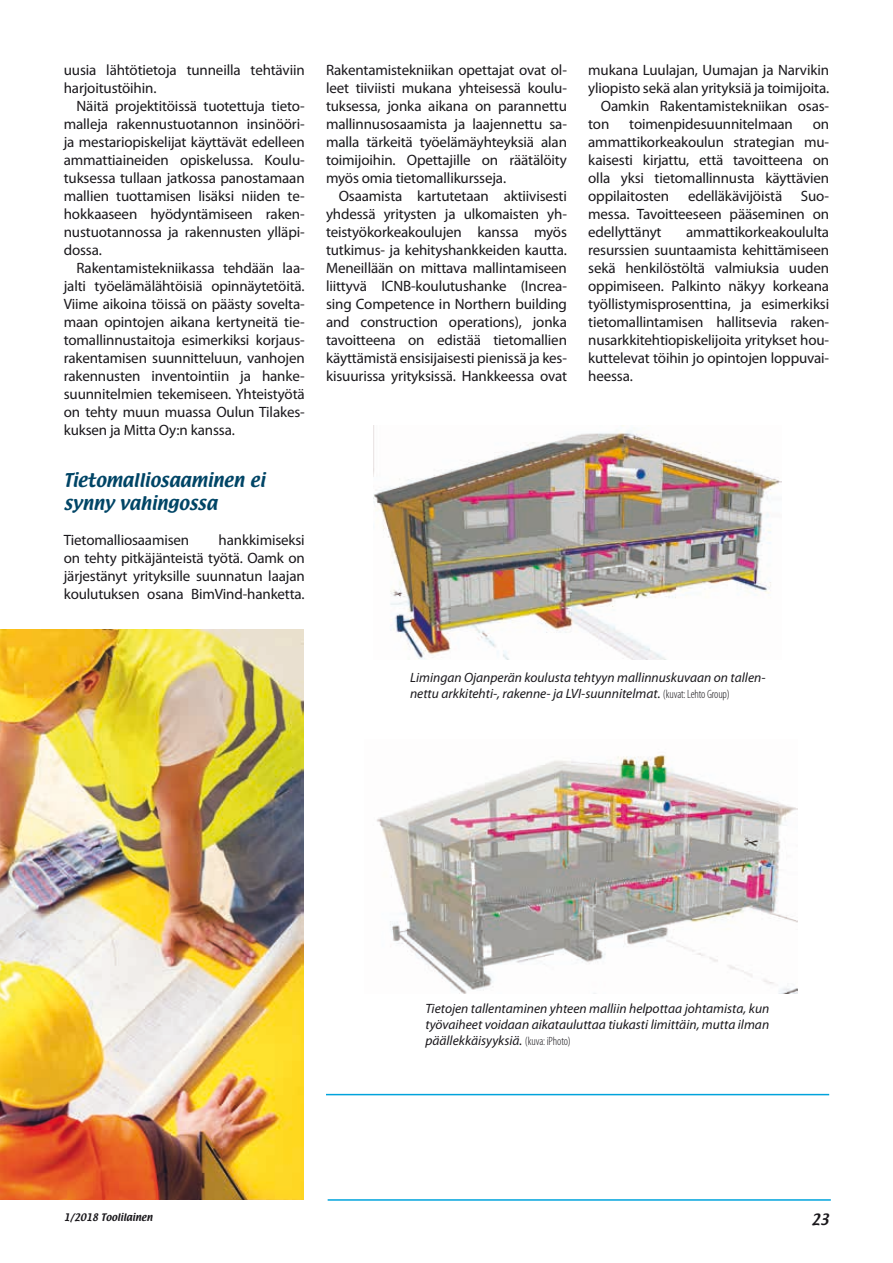
<style>
.page{position:relative;width:893px;height:1263px;background:#fff}
.page>*{position:absolute;margin:0;border:0;box-sizing:border-box;transform-origin:0 0}
.t1{font:16.5px/22.5px "Textile";color:#004566}
.t2{font:15px/18px "Myriad Pro";letter-spacing:-.01em;color:#1a181c;text-align:justify}
.t3{font:italic 13.5px/15.9px "Myriad Pro";color:#1a181c}
.t4{font:13.5px "Textile";color:#1a181c}
.t5{font:9px "Textile";color:#1a181c}
.s1{font-weight:300;font-style:normal;font-stretch:condensed;font-size:12px}
</style>
<div class="page">
<img style="left:373px;top:425px;width:409px;height:234px">
<img style="left:376px;top:755px;width:421px;height:238px">
<img style="left:0;top:629px;width:303px;height:570px">
<hr style="left:326px;top:1094px;width:503px;height:1px;background:#00a3dc">
<hr style="left:328px;top:1199px;width:503px;height:2px;background:#00a3dc">
<p class="t2" style="left:64px;top:61px;width:242px">uusia lähtötietoja tunneilla tehtäviin harjoitustöihin.</p>
<p class="t2" style="left:64px;top:97px;width:242px;text-indent:13px">Näitä projektitöissä tuotettuja tieto&shy;malleja rakennustuotannon insinööri&shy;ja mestariopiskelijat käyttävät edelleen ammattiaineiden opiskelussa. Koulu&shy;tuksessa tullaan jatkossa panostamaan mallien tuottamisen lisäksi niiden te&shy;hokkaaseen hyödyntämiseen raken&shy;nustuotannossa ja rakennusten ylläpi&shy;dossa.</p>
<p class="t2" style="left:64px;top:259px;width:242px;text-indent:13px">Rakentamistekniikassa tehdään laa&shy;jalti työelämälähtöisiä opinnäytetöitä.<br>Viime aikoina töissä on päästy sovelta&shy;maan opintojen aikana kertyneitä tie&shy;tomallinnustaitoja esimerkiksi korjaus&shy;rakentamisen suunnitteluun, vanhojen rakennusten inventointiin ja hanke&shy;suunnitelmien tekemiseen. Yhteistyötä on tehty muun muassa Oulun Tilakes&shy;kuksen ja Mitta Oy:n kanssa.</p>
<p class="t1" style="left:64px;top:470px;width:203px">Tietomalliosaaminen ei synny vahingossa</p>
<p class="t2" style="left:64px;top:531px;width:127px">Tietomalliosaamisen</p>
<p class="t2" style="left:64px;top:531px;width:242px;text-indent:155px">hankkimiseksi on tehty pitkäjänteistä työtä. Oamk on järjestänyt yrityksille suunnatun laajan koulutuksen osana BimVind-hanketta.</p>
<p class="t2" style="left:326px;top:61px;width:242px">Rakentamistekniikan opettajat ovat ol&shy;leet tiiviisti mukana yhteisessä koulu&shy;tuksessa, jonka aikana on parannettu mallinnusosaamista ja laajennettu sa&shy;malla tärkeitä työelämäyhteyksiä alan toimijoihin. Opettajille on räätälöity myös omia tietomallikursseja.</p>
<p class="t2" style="left:326px;top:187px;width:242px;text-indent:13px">Osaamista kartutetaan aktiivisesti yhdessä yritysten ja ulkomaisten yh&shy;teistyökorkeakoulujen kanssa myös tutkimus- ja kehityshankkeiden kautta.<br>Meneillään on mittava mallintamiseen liittyvä ICNB-koulutushanke (Increa&shy;sing Competence in Northern building and construction operations), jonka tavoitteena on edistää tietomallien käyttämistä ensisijaisesti pienissä ja kes&shy;kisuurissa yrityksissä. Hankkeessa ovat</p>
<p class="t2" style="left:588px;top:61px;width:242px">mukana Luulajan, Uumajan ja Narvikin</p>
<p class="t2" style="left:588px;top:79px;width:242px">yliopisto sekä alan yrityksiä ja toimijoita.</p>
<p class="t2" style="left:601px;top:97px;width:230px">Oamkin Rakentamistekniikan osas-</p>
<p class="t2" style="left:588px;top:115px;width:23px">ton</p>
<p class="t2" style="left:629px;top:115px;width:165px">toimenpidesuunnitelmaan</p>
<p class="t2" style="left:588px;top:115px;width:242px;text-indent:225px">on ammattikorkeakoulun strategian mu&shy;kaisesti kirjattu, että tavoitteena on olla yksi tietomallinnusta käyttävien oppilaitosten edelläkävijöistä Suo&shy;messa. Tavoitteeseen pääseminen on edellyttänyt</p>
<p class="t2" style="left:588px;top:223px;width:242px;text-indent:98px">ammattikorkeakoululta resurssien suuntaamista kehittämiseen sekä henkilöstöltä valmiuksia uuden oppimiseen. Palkinto näkyy korkeana työllistymisprosenttina, ja esimerkiksi tietomallintamisen hallitsevia raken&shy;nusarkkitehtiopiskelijoita yritykset hou&shy;kuttelevat töihin jo opintojen loppuvai&shy;heessa.</p>
<p class="t3" style="left:410px;top:670px;width:357px">Limingan Ojanperän koulusta tehtyyn mallinnuskuvaan on tallen&shy;nettu arkkitehti-, rakenne- ja LVI-suunnitelmat. <span class="s1">(kuvat: Lehto Group)</span></p>
<p class="t3" style="left:425px;top:1001px;width:346px;text-align:justify">Tietojen tallentaminen yhteen malliin helpottaa johtamista, kun työvaiheet voidaan aikatauluttaa tiukasti limittäin, mutta ilman päällekkäisyyksiä. <span class="s1">(kuva: iPhoto)</span></p>
<p class="t5" style="left:64px;top:1211px;width:90px">1/2018 Toolilainen</p>
<p class="t4" style="left:811px;top:1210px;width:20px">23</p>
</div>
